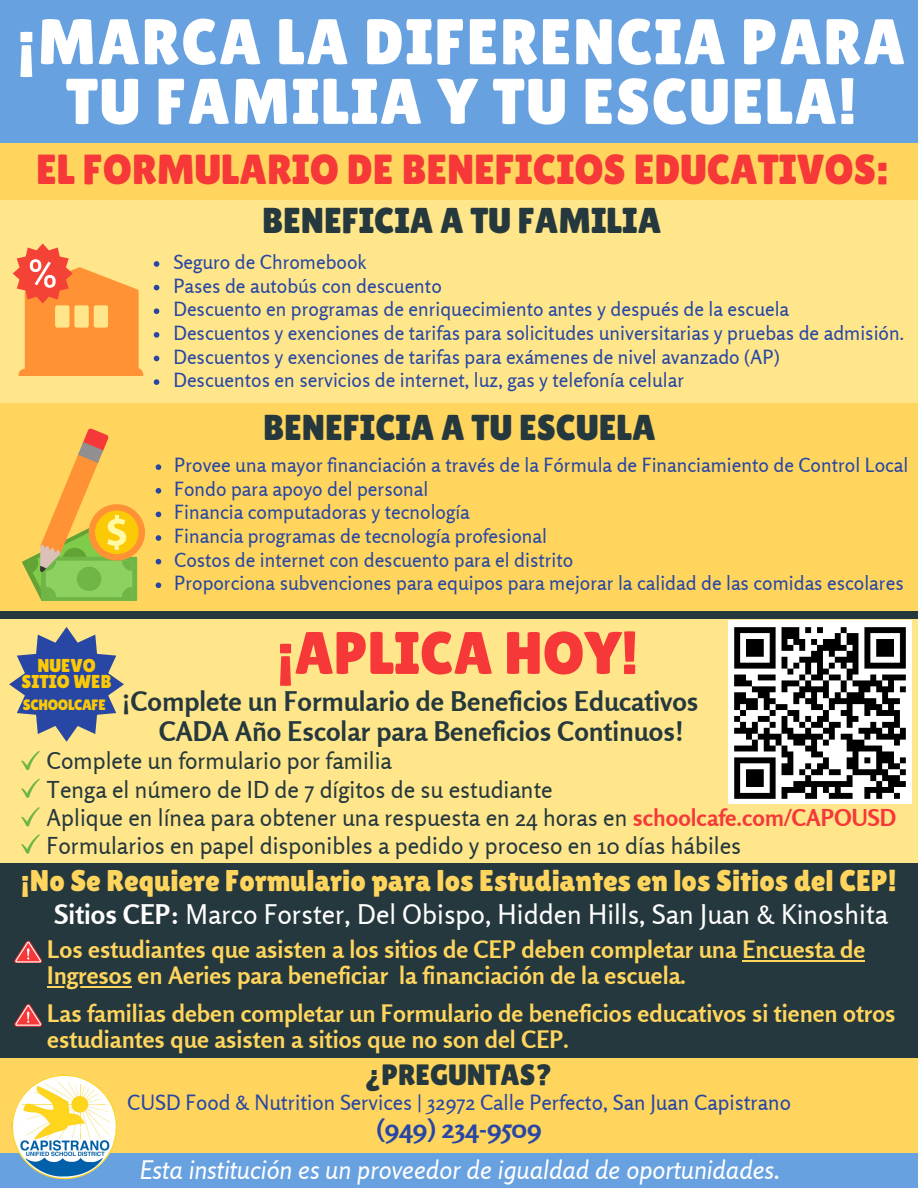
<style>
.page{position:relative;width:918px;height:1188px;background:#68a1e0}
.page>*{position:absolute;margin:0;border:0;box-sizing:border-box;transform-origin:0 0}
.t1{font:64.5px/59.7px "Lilita One";letter-spacing:.025em;color:#fff;text-align:center}
.t2{font:60px "Lilita One";color:#f63838}
.t3{font:42px "Lilita One";color:#f63838}
.t4{font:36px "Lilita One";color:#25383d}
.t5{font:30px "Lilita One";color:#ffd55d}
.t6{font:29.4px "Lilita One";color:#25383d}
.t7{font:700 27px "Rosario";color:#25383d}
.t8{font:27px "Rosario";color:#fff}
.t9{font:700 27px "Rosario";color:#2847a4}
.t10{font:italic 25.5px "Rosario";color:#fff}
.t11{font:700 24px/37.7px "Rosario";color:#ffd55d}
.t12{font:23.25px "Rosario";color:#25383d}
.t13{font:21px "Rosario";color:#2847a4}
.t14{font:19.5px "Rosario";color:#2847a4}
.t15{font:18.75px/15.8px "Lilita One";color:#fbc906;text-align:center}
.t16{font:15px "Lilita One";letter-spacing:-.025em;color:#fbc906}
.s1{font-weight:700;color:#f63838}
.s2{font-weight:700}
</style>
<div class="page">
<div style="left:0;top:1057px;width:918px;height:96px;background:#ffd55d"></div>
<div style="left:0;top:392px;width:918px;height:220px;background:#ffd55d"></div>
<div style="left:0;top:166px;width:918px;height:237px;background:#ffe68b"></div>
<div style="left:0;top:144px;width:918px;height:56px;background:#ffd55d"></div>
<svg style="left:156px;top:464px;width:5px;height:6px"></svg>
<svg style="left:156px;top:488px;width:5px;height:6px"></svg>
<svg style="left:156px;top:512px;width:5px;height:5px"></svg>
<svg style="left:156px;top:535px;width:5px;height:6px"></svg>
<svg style="left:156px;top:559px;width:5px;height:5px"></svg>
<svg style="left:156px;top:582px;width:5px;height:6px"></svg>
<div style="left:41px;top:557px;width:96px;height:44px;background:#70b646"></div>
<div style="left:89px;top:504px;width:56px;height:57px;background:#ff9235;border-radius:50%"></div>
<div style="left:95px;top:511px;width:44px;height:43px;background:#fbc906;border-radius:50%"></div>
<svg style="left:22px;top:428px;width:110px;height:173px"></svg>
<svg style="left:13px;top:243px;width:130px;height:133px"></svg>
<div style="left:0;top:616px;width:918px;height:289px;background:#ffe68b"></div>
<svg style="left:21px;top:807px;width:19px;height:19px"></svg>
<svg style="left:21px;top:779px;width:19px;height:19px"></svg>
<svg style="left:21px;top:751px;width:19px;height:19px"></svg>
<div style="left:0;top:611px;width:918px;height:7px;background:#25383d"></div>
<svg style="left:154px;top:261px;width:5px;height:6px"></svg>
<svg style="left:154px;top:285px;width:5px;height:5px"></svg>
<svg style="left:154px;top:308px;width:5px;height:6px"></svg>
<svg style="left:154px;top:332px;width:5px;height:6px"></svg>
<svg style="left:154px;top:356px;width:5px;height:5px"></svg>
<svg style="left:154px;top:379px;width:5px;height:6px"></svg>
<div style="left:0;top:863px;width:918px;height:194px;background:#25383d"></div>
<img style="left:11px;top:1074px;width:107px;height:106px">
<svg style="left:21px;top:834px;width:19px;height:19px"></svg>
<hr style="left:742px;top:960px;width:123px;height:1px;background:#ffd55d">
<hr style="left:47px;top:986px;width:85px;height:2px;background:#ffd55d">
<svg style="left:14px;top:940px;width:28px;height:23px"></svg>
<svg style="left:14px;top:1004px;width:28px;height:22px"></svg>
<img style="left:729px;top:620px;width:182px;height:184px">
<svg style="left:9px;top:627px;width:115px;height:115px"></svg>
<h1 class="t1" style="left:18px;top:12px;width:889px">¡MARCA LA DIFERENCIA PARA<br>TU FAMILIA Y TU ESCUELA!</h1>
<p class="t3" style="left:36px;top:145px;width:853px">EL FORMULARIO DE BENEFICIOS EDUCATIVOS:</p>
<p class="t4" style="left:262px;top:200px;width:401px">BENEFICIA A TU FAMILIA</p>
<p class="t14" style="left:173px;top:250px;width:195px">Seguro de Chromebook</p>
<p class="t14" style="left:173px;top:274px;width:270px">Pases de autobús con descuento</p>
<p class="t14" style="left:173px;top:297px;width:617px">Descuento en programas de enriquecimiento antes y después de la escuela</p>
<p class="t14" style="left:173px;top:321px;width:732px">Descuentos y exenciones de tarifas para solicitudes universitarias y pruebas de admisión.</p>
<p class="t14" style="left:173px;top:344px;width:608px">Descuentos y exenciones de tarifas para exámenes de nivel avanzado (AP)</p>
<h1 class="t14" style="left:173px;top:368px;width:512px">Descuentos en servicios de internet, luz, gas y telefonía celular</h1>
<p class="t4" style="left:263px;top:407px;width:394px">BENEFICIA A TU ESCUELA</p>
<h2 class="t14" style="left:174px;top:453px;width:736px">Provee una mayor financiación a través de la Fórmula de Financiamiento de Control Local</h2>
<h3 class="t14" style="left:174px;top:477px;width:256px">Fondo para apoyo del personal</h3>
<p class="t14" style="left:174px;top:500px;width:297px">Financia computadoras y tecnología</p>
<p class="t14" style="left:174px;top:524px;width:374px">Financia programas de tecnología profesional</p>
<p class="t14" style="left:174px;top:548px;width:401px">Costos de internet con descuento para el distrito</p>
<p class="t14" style="left:174px;top:571px;width:731px">Proporciona subvenciones para equipos para mejorar la calidad de las comidas escolares</p>
<p class="t2" style="left:277px;top:619px;width:363px">¡APLICA HOY!</p>
<p class="t7" style="left:122px;top:685px;width:578px">¡Complete un Formulario de Beneficios Educativos</p>
<p class="t7" style="left:159px;top:715px;width:526px">CADA Año Escolar para Beneficios Continuos!</p>
<h3 class="t12" style="left:47px;top:747px;width:347px">Complete un formulario por familia</h3>
<p class="t12" style="left:47px;top:775px;width:508px">Tenga el número de ID de 7 dígitos de su estudiante</p>
<p class="t12" style="left:47px;top:803px;width:851px">Aplique en línea para obtener una respuesta en 24 horas en <span class="s1">schoolcafe.com/CAPOUSD</span></p>
<p class="t12" style="left:47px;top:831px;width:696px">Formularios en papel disponibles a pedido y proceso en 10 días hábiles</p>
<p class="t15" style="left:22px;top:658px;width:91px">NUEVO<br>SITIO WEB</p>
<p class="t16" style="left:23px;top:696px;width:84px">SCHOOLCAFE</p>
<p class="t5" style="left:21px;top:863px;width:877px">¡No Se Requiere Formulario para los Estudiantes en los Sitios del CEP!</p>
<p class="t8" style="left:55px;top:898px;width:835px"><span class="s2">Sitios CEP:</span> Marco Forster, Del Obispo, Hidden Hills, San Juan &amp; Kinoshita</p>
<p class="t11" style="left:47px;top:930px;width:820px">Los estudiantes que asisten a los sitios de CEP deben completar una Encuesta de</p>
<p class="t11" style="left:47px;top:956px;width:850px">Ingresos en Aeries para beneficiar la financiación de la escuela.<br>Las familias deben completar un Formulario de beneficios educativos si tienen otros</p>
<p class="t11" style="left:47px;top:1020px;width:523px">estudiantes que asisten a sitios que no son del CEP.</p>
<p class="t6" style="left:364px;top:1058px;width:190px">¿PREGUNTAS?</p>
<p class="t13" style="left:127px;top:1090px;width:665px">CUSD Food &amp; Nutrition Services | 32972 Calle Perfecto, San Juan Capistrano</p>
<p class="t9" style="left:377px;top:1112px;width:167px">(949) 234-9509</p>
<p class="t10" style="left:140px;top:1154px;width:642px">Esta institución es un proveedor de igualdad de oportunidades.</p>
</div>
